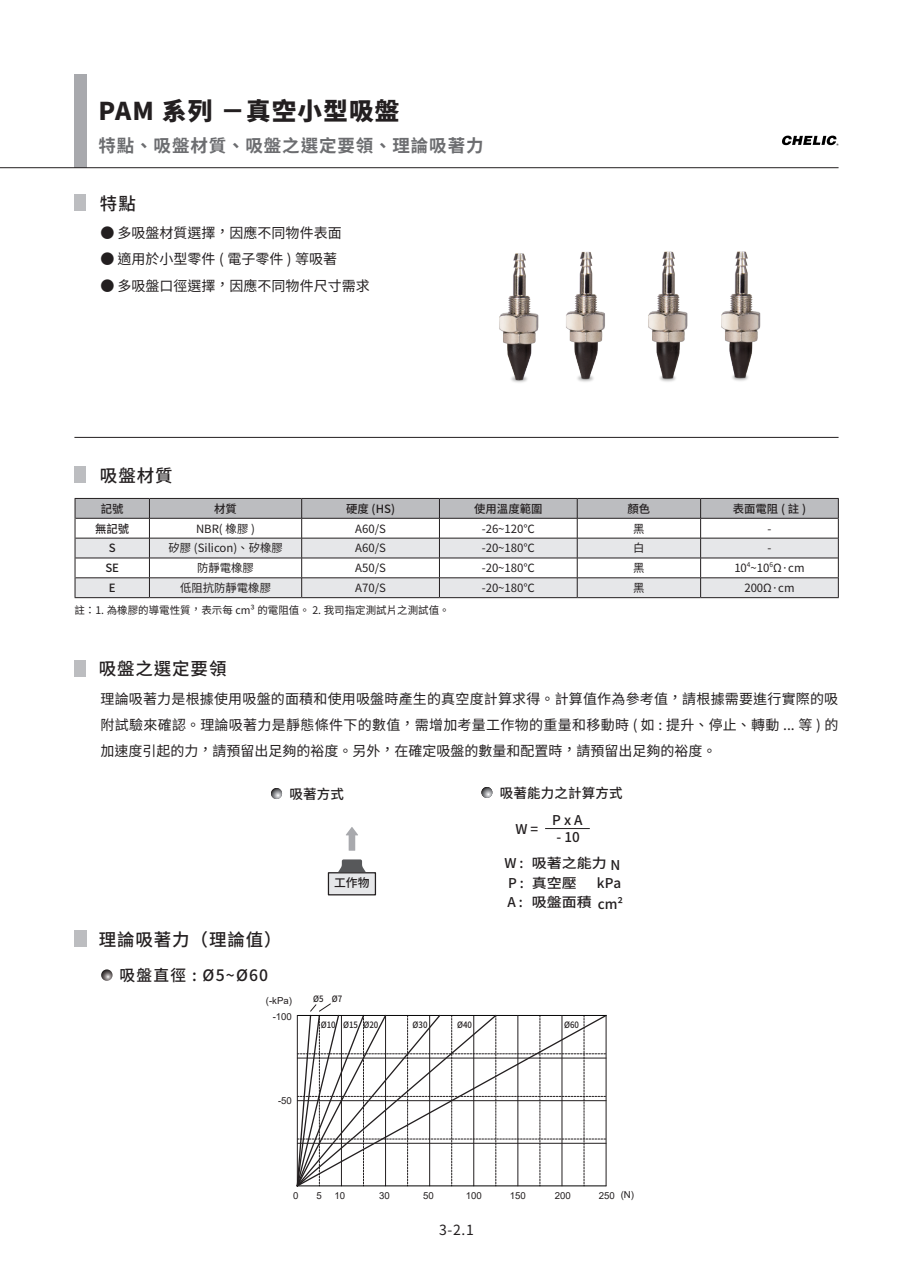
<style>
.page{position:relative;width:913px;height:1275px;background:#fff}
.page>*{position:absolute;margin:0;border:0;box-sizing:border-box;transform-origin:0 0}
.t1{font:800 24.5px "Source Han Sans TWHK";letter-spacing:.05em;color:#231f20}
.t2{font:500 17.5px "Source Han Sans TWHK";letter-spacing:.05em;color:#231f20}
.t3{font:700 17.5px "Source Han Sans TWHK";letter-spacing:.05em;color:#6c6d70}
.t4{font:500 15.75px "Source Han Sans TWHK";letter-spacing:.075em;color:#231f20}
.t5{font:500 15.22px "Source Han Sans TWHK";letter-spacing:.05em;color:#231f20}
.t6{font:14px/26.2px "Source Han Sans TWHK";color:#231f20;text-align:justify}
.t7{font:500 14px "Source Han Sans TWHK";color:#231f20}
.t8{font:500 13.47px/25.9px "Source Han Sans TWHK";color:#231f20}
.t9{font:500 13.47px "Source Han Sans TWHK";color:#231f20;scale:1.11 1}
.t10{font:500 11.9px "Source Han Sans TWHK";color:#231f20}
.t11{font:11.38px "Source Han Sans TWHK";color:#231f20}
.t12{font:500 11.38px "Source Han Sans TWHK";color:#231f20}
.t13{font:10.5px "Source Han Sans TWHK";color:#231f20}
.t14{font:9.62px "Arial";color:#231f20}
.t15{font:500 8.75px "Source Han Sans TWHK";color:#231f20;scale:.9 1}
.t16{font:500 8.4px "Source Han Sans TWHK";color:#231f20;scale:.9 1}
.t17{font:6.65px "Source Han Sans TWHK";color:#231f20}
</style>
<div class="page">
<svg style="left:782px;top:136px;width:56px;height:10px"></svg>
<div style="left:75px;top:74px;width:12px;height:94px;background:#a8a9ad"></div>
<hr style="left:0;top:167px;width:838px;height:1px;background:#231f20">
<div style="left:74px;top:194px;width:12px;height:17px;background:#bcbdc0"></div>
<div style="left:74px;top:930px;width:13px;height:17px;background:#bcbdc0"></div>
<div style="left:74px;top:466px;width:12px;height:17px;background:#bcbdc0"></div>
<svg style="left:75px;top:498px;width:764px;height:99px"></svg>
<hr style="left:75px;top:597px;width:74px;height:1px;background:#231f20">
<hr style="left:149px;top:597px;width:153px;height:1px;background:#231f20">
<hr style="left:302px;top:597px;width:137px;height:1px;background:#231f20">
<hr style="left:439px;top:597px;width:138px;height:1px;background:#231f20">
<hr style="left:577px;top:597px;width:123px;height:1px;background:#231f20">
<hr style="left:700px;top:597px;width:139px;height:1px;background:#231f20">
<svg style="left:296px;top:1003px;width:310px;height:184px"></svg>
<hr style="left:605px;top:1015px;width:1px;height:171px;background:#231f20">
<img style="left:499px;top:251px;width:262px;height:132px">
<hr style="left:74px;top:437px;width:764px;height:1px;background:#231f20">
<div style="left:74px;top:660px;width:12px;height:17px;background:#bcbdc0"></div>
<svg style="left:346px;top:827px;width:12px;height:24px"></svg>
<svg style="left:338px;top:859px;width:28px;height:13px"></svg>
<div style="left:328px;top:873px;width:47px;height:22px;background:#e6e7e9"></div>
<div style="left:328px;top:872px;width:48px;height:23px;border:1px solid #231f20"></div>
<svg style="left:271px;top:788px;width:11px;height:11px"></svg>
<svg style="left:481px;top:787px;width:11px;height:11px"></svg>
<hr style="left:545px;top:828px;width:45px;height:1px;background:#231f20">
<svg style="left:101px;top:969px;width:12px;height:12px"></svg>
<h1 class="t1" style="left:98px;top:97px;width:302px">PAM 系列 －真空小型吸盤</h1>
<p class="t3" style="left:98px;top:136px;width:386px">特點、吸盤材質、吸盤之選定要領、理論吸著力</p>
<p class="t2" style="left:100px;top:194px;width:37px">特點</p>
<p class="t6" style="left:100px;top:220px;width:243px">● 多吸盤材質選擇，因應不同物件表面</p>
<p class="t6" style="left:100px;top:246px;width:238px">● 適用於小型零件 ( 電子零件 ) 等吸著</p>
<p class="t6" style="left:100px;top:273px;width:271px">● 多吸盤口徑選擇，因應不同物件尺寸需求</p>
<p class="t2" style="left:100px;top:465px;width:74px">吸盤材質</p>
<p class="t12" style="left:101px;top:502px;width:24px">記號</p>
<p class="t12" style="left:214px;top:502px;width:24px">材質</p>
<p class="t12" style="left:346px;top:502px;width:51px">硬度 (HS)</p>
<p class="t12" style="left:474px;top:502px;width:70px">使用溫度範圍</p>
<p class="t12" style="left:627px;top:502px;width:24px">顏色</p>
<p class="t12" style="left:733px;top:502px;width:75px">表面電阻 ( 註 )</p>
<p class="t12" style="left:95px;top:522px;width:36px">無記號</p>
<p class="t11" style="left:196px;top:522px;width:61px">NBR( 橡膠 )</p>
<p class="t11" style="left:355px;top:522px;width:32px">A60/S</p>
<p class="t11" style="left:482px;top:522px;width:55px">-26~120℃</p>
<p class="t11" style="left:633px;top:522px;width:13px">黑</p>
<p class="t11" style="left:767px;top:522px;width:5px">-</p>
<p class="t12" style="left:109px;top:542px;width:8px">S</p>
<p class="t11" style="left:168px;top:542px;width:116px">矽膠 (Silicon)、矽橡膠</p>
<p class="t11" style="left:355px;top:542px;width:32px">A60/S</p>
<p class="t11" style="left:482px;top:542px;width:55px">-20~180℃</p>
<p class="t11" style="left:633px;top:542px;width:13px">白</p>
<p class="t11" style="left:767px;top:542px;width:5px">-</p>
<p class="t12" style="left:105px;top:562px;width:15px">SE</p>
<p class="t11" style="left:197px;top:562px;width:58px">防靜電橡膠</p>
<p class="t11" style="left:355px;top:562px;width:32px">A50/S</p>
<p class="t11" style="left:482px;top:562px;width:55px">-20~180℃</p>
<p class="t11" style="left:633px;top:562px;width:13px">黑</p>
<p class="t11" style="left:734px;top:562px;width:72px">10 ~10 Ω·cm</p>
<p class="t17" style="left:747px;top:560px;width:5px">4</p>
<p class="t17" style="left:769px;top:560px;width:5px">6</p>
<p class="t12" style="left:109px;top:581px;width:8px">E</p>
<p class="t11" style="left:180px;top:581px;width:92px">低阻抗防靜電橡膠</p>
<p class="t11" style="left:355px;top:581px;width:32px">A70/S</p>
<p class="t11" style="left:482px;top:581px;width:55px">-20~180℃</p>
<p class="t11" style="left:633px;top:581px;width:13px">黑</p>
<p class="t11" style="left:744px;top:581px;width:52px">200Ω·cm</p>
<p class="t13" style="left:74px;top:604px;width:377px">註：1. 為橡膠的導電性質，表示每 cm³ 的電阻值。 2. 我司指定測試片之測試值。</p>
<p class="t2" style="left:99px;top:659px;width:129px">吸盤之選定要領</p>
<p class="t6" style="left:100px;top:686px;width:739px">理論吸著力是根據使用吸盤的面積和使用吸盤時產生的真空度計算求得。計算值作為參考值，請根據需要進行實際的吸附試驗來確認。理論吸著力是靜態條件下的數值，需增加考量工作物的重量和移動時 ( 如 : 提升、停止、轉動 ... 等 ) 的加速度引起的力，請預留出足夠的裕度。另外，在確定吸盤的數量和配置時，請預留出足夠的裕度。</p>
<p class="t10" style="left:544px;top:692px;width:37px">工作物</p>
<p class="t10" style="left:539px;top:716px;width:49px">水平吸著</p>
<p class="t8" style="left:289px;top:781px;width:56px">吸著方式</p>
<p class="t2" style="left:99px;top:929px;width:184px">理論吸著力（理論值）</p>
<p class="t4" style="left:120px;top:966px;width:150px">吸盤直徑 : Ø5~Ø60</p>
<p class="t7" style="left:89px;top:936px;width:58px">吸著方式</p>
<p class="t14" style="left:266px;top:994px;width:28px">(-kPa)</p>
<p class="t14" style="left:273px;top:1010px;width:21px">-100</p>
<p class="t10" style="left:334px;top:876px;width:37px">工作物</p>
<p class="t15" style="left:313px;top:994px;width:34px">Ø5 Ø7</p>
<p class="t8" style="left:346px;top:1009px;width:25px">- 10</p>
<p class="t15" style="left:321px;top:1019px;width:18px">Ø10</p>
<p class="t15" style="left:363px;top:1019px;width:18px">Ø20</p>
<p class="t15" style="left:412px;top:1019px;width:18px">Ø30</p>
<p class="t15" style="left:457px;top:1019px;width:18px">Ø40</p>
<p class="t15" style="left:343px;top:1019px;width:18px">Ø15</p>
<p class="t8" style="left:500px;top:780px;width:124px">吸著能力之計算方式</p>
<p class="t8" style="left:515px;top:816px;width:24px">W =</p>
<p class="t5" style="left:484px;top:786px;width:160px">理論吸著力（理論值）</p>
<p class="t8" style="left:552px;top:807px;width:32px">P x A</p>
<p class="t8" style="left:504px;top:825px;width:104px;text-indent:52px">- 10<br>W : 吸著之能力</p>
<p class="t9" style="left:532px;top:875px;width:42px">真空壓</p>
<p class="t8" style="left:597px;top:856px;width:26px;line-height:18px;text-align:right">N kPa</p>
<p class="t8" style="left:598px;top:891px;width:27px">cm²</p>
<p class="t16" style="left:535px;top:867px;width:17px">Ø15</p>
<p class="t16" style="left:554px;top:867px;width:17px">Ø20</p>
<p class="t16" style="left:602px;top:867px;width:17px">Ø30</p>
<p class="t8" style="left:507px;top:873px;width:86px;line-height:19.4px">P :<br>A : 吸盤面積</p>
<p class="t15" style="left:564px;top:1019px;width:18px">Ø60</p>
<p class="t14" style="left:278px;top:1094px;width:15px">-50</p>
<p class="t14" style="left:293px;top:1189px;width:7px">0</p>
<p class="t14" style="left:316px;top:1189px;width:7px">5</p>
<p class="t14" style="left:334px;top:1189px;width:12px">10</p>
<p class="t14" style="left:379px;top:1189px;width:12px">30</p>
<p class="t14" style="left:423px;top:1189px;width:12px">50</p>
<p class="t14" style="left:466px;top:1189px;width:18px">100</p>
<p class="t14" style="left:510px;top:1189px;width:18px">150</p>
<p class="t14" style="left:555px;top:1189px;width:18px">200</p>
<p class="t14" style="left:599px;top:1189px;width:37px">250 (N)</p>
<p class="t6" style="left:439px;top:1216px;width:36px">3-2.1</p>
</div>
